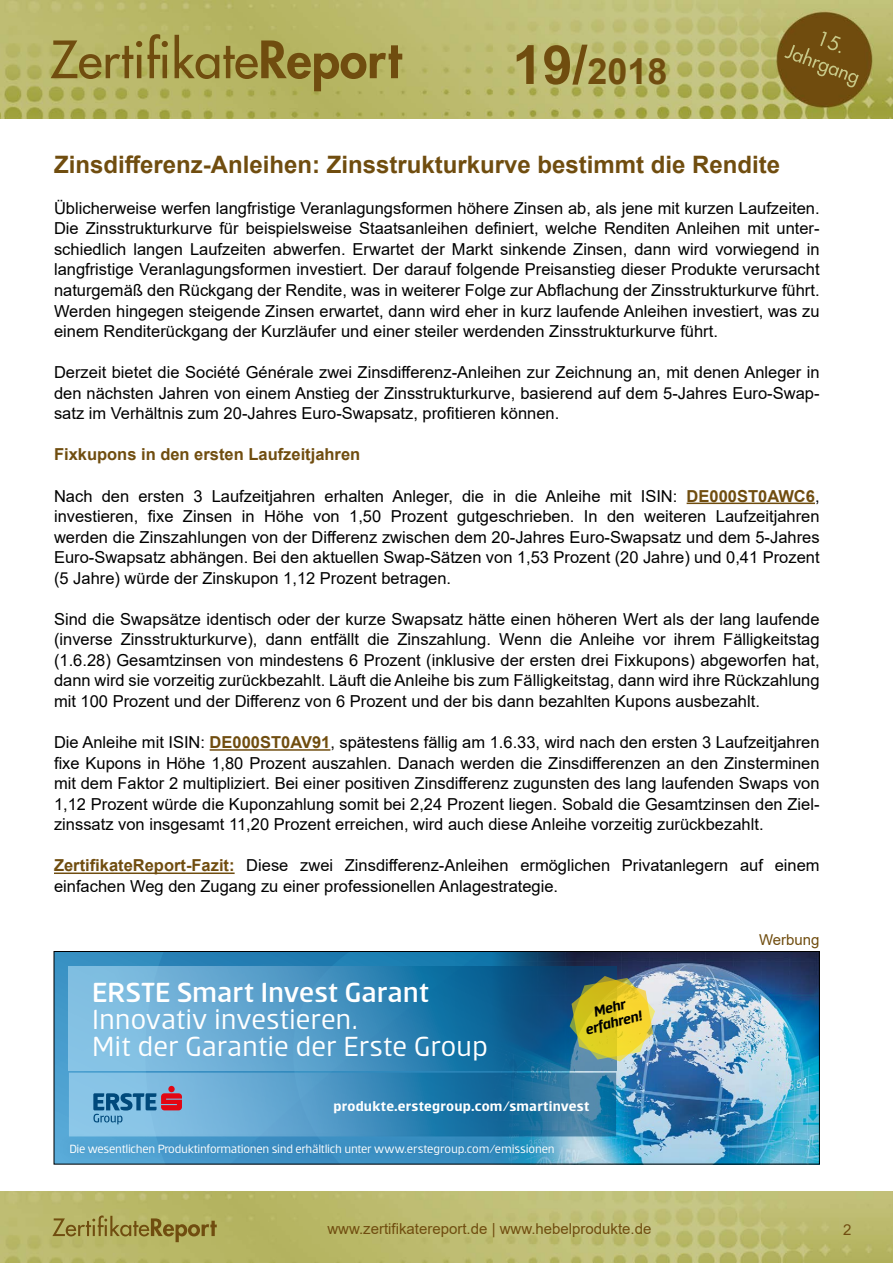
<style>
.page{position:relative;width:893px;height:1263px;background:#fff}
.page>*{position:absolute;margin:0;border:0;box-sizing:border-box;transform-origin:0 0}
.t1{font:700 36px "Arial";color:#704d0f}
.t2{font:30px/27px "Erste";color:#fff}
.t3{font:500 30px "Erste";color:#fff}
.t4{font:700 24px "Arial";color:#704d0f}
.t5{font:16.5px/20.5px "Arial";color:#000;text-align:justify}
.t6{font:700 16.5px "Arial";color:#704d0f}
.t7{font:italic 700 15.3px/15.3px "Erste";color:#000;text-align:center}
.t8{font:15px "Arial";color:#704d0f}
.t9{font:700 15px "Erste";letter-spacing:.015em;color:#fff}
.t10{font:12.9px "Erste";letter-spacing:-.02em;color:#fff}
.s1{font-size:54px}
.s2{font-weight:700;color:#704d0f}
</style>
<div class="page">
<img style="left:0;top:1192px;width:893px;height:71px">
<img style="left:0;top:0;width:893px;height:119px">
<hr style="left:687px;top:503px;width:128px;height:1px;background:#704d0f">
<hr style="left:210px;top:749px;width:120px;height:2px;background:#704d0f">
<hr style="left:54px;top:872px;width:181px;height:2px;background:#704d0f">
<svg style="left:56px;top:953px;width:89px;height:209px;background:#469bca"></svg>
<svg style="left:145px;top:953px;width:310px;height:120px;background:#2782b5"></svg>
<img style="left:455px;top:953px;width:363px;height:209px">
<svg style="left:69px;top:966px;width:547px;height:104px;background:#468fbb"></svg>
<svg style="left:69px;top:1073px;width:547px;height:63px;background:#4b91bc"></svg>
<img style="left:570px;top:976px;width:85px;height:85px">
<div style="left:57px;top:1131px;width:510px;height:33px;background:#00497b;opacity:.45"></div>
<div style="left:54px;top:951px;width:766px;height:213px;border:1px solid #000"></div>
<h1 class="t1" style="left:512px;top:46px;width:157px"><span class="s1">19/</span>2018</h1>
<h3 class="t4" style="left:54px;top:147px;width:728px">Zinsdifferenz-Anleihen: Zinsstrukturkurve bestimmt die Rendite</h3>
<p class="t5" style="left:54px;top:198px;width:767px">Üblicherweise werfen langfristige Veranlagungsformen höhere Zinsen ab, als jene mit kurzen Laufzeiten.<br>Die Zinsstrukturkurve für beispielsweise Staatsanleihen definiert, welche Renditen Anleihen mit unter&shy;schiedlich langen Laufzeiten abwerfen. Erwartet der Markt sinkende Zinsen, dann wird vorwiegend in langfristige Veranlagungsformen investiert. Der darauf folgende Preisanstieg dieser Produkte verursacht naturgemäß den Rückgang der Rendite, was in weiterer Folge zur Abflachung der Zinsstrukturkurve führt.<br>Werden hingegen steigende Zinsen erwartet, dann wird eher in kurz laufende Anleihen investiert, was zu einem Renditerückgang der Kurzläufer und einer steiler werdenden Zinsstrukturkurve führt.</p>
<p class="t5" style="left:54px;top:362px;width:767px">Derzeit bietet die Société Générale zwei Zinsdifferenz-Anleihen zur Zeichnung an, mit denen Anleger in den nächsten Jahren von einem Anstieg der Zinsstrukturkurve, basierend auf dem 5-Jahres Euro-Swap&shy;satz im Verhältnis zum 20-Jahres Euro-Swapsatz, profitieren können.</p>
<p class="t6" style="left:54px;top:443px;width:308px">Fixkupons in den ersten Laufzeitjahren</p>
<p class="t5" style="left:54px;top:485px;width:767px">Nach den ersten 3 Laufzeitjahren erhalten Anleger, die in die Anleihe mit ISIN: <span class="s2">DE000ST0AWC6</span>, investieren, fixe Zinsen in Höhe von 1,50 Prozent gutgeschrieben. In den weiteren Laufzeitjahren werden die Zinszahlungen von der Differenz zwischen dem 20-Jahres Euro-Swapsatz und dem 5-Jahres Euro-Swapsatz abhängen. Bei den aktuellen Swap-Sätzen von 1,53 Prozent (20 Jahre) und 0,41 Prozent (5 Jahre) würde der Zinskupon 1,12 Prozent betragen.</p>
<p class="t5" style="left:54px;top:609px;width:767px">Sind die Swapsätze identisch oder der kurze Swapsatz hätte einen höheren Wert als der lang laufende (inverse Zinsstrukturkurve), dann entfällt die Zinszahlung. Wenn die Anleihe vor ihrem Fälligkeitstag (1.6.28) Gesamtzinsen von mindestens 6 Prozent (inklusive der ersten drei Fixkupons) abgeworfen hat, dann wird sie vorzeitig zurückbezahlt. Läuft die Anleihe bis zum Fälligkeitstag, dann wird ihre Rückzahlung mit 100 Prozent und der Differenz von 6 Prozent und der bis dann bezahlten Kupons ausbezahlt.</p>
<p class="t5" style="left:54px;top:732px;width:767px">Die Anleihe mit ISIN: <span class="s2">DE000ST0AV91</span>, spätestens fällig am 1.6.33, wird nach den ersten 3 Laufzeitjahren fixe Kupons in Höhe 1,80 Prozent auszahlen. Danach werden die Zinsdifferenzen an den Zinsterminen mit dem Faktor 2 multipliziert. Bei einer positiven Zinsdifferenz zugunsten des lang laufenden Swaps von 1,12 Prozent würde die Kuponzahlung somit bei 2,24 Prozent liegen. Sobald die Gesamtzinsen den Ziel&shy;zinssatz von insgesamt 11,20 Prozent erreichen, wird auch diese Anleihe vorzeitig zurückbezahlt.</p>
<p class="t5" style="left:54px;top:855px;width:767px"><span class="s2">ZertifikateReport-Fazit:</span> Diese zwei Zinsdifferenz-Anleihen ermöglichen Privatanlegern auf einem einfachen Weg den Zugang zu einer professionellen Anlagestrategie.</p>
<h2 class="t3" style="left:92px;top:977px;width:338px">ERSTE Smart Invest Garant</h2>
<h2 class="t2" style="left:92px;top:1005px;width:397px">Innovativ investieren.<br>Mit der Garantie der Erste Group</h2>
<p class="t7" style="left:579px;top:1007px;width:60px;rotate:-15deg">Mehr erfahren!</p>
<p class="t9" style="left:333px;top:1098px;width:257px">produkte.erstegroup.com/smartinvest</p>
<p class="t10" style="left:69px;top:1142px;width:487px">Die wesentlichen Produktinformationen sind erhältlich unter www.erstegroup.com/emissionen</p>
<p class="t8" style="left:759px;top:930px;width:62px">Werbung</p>
<p class="t8" style="left:327px;top:1218px;width:326px">www.zertifikatereport.de | www.hebelprodukte.de</p>
<p class="t8" style="left:843px;top:1219px;width:10px">2</p>
</div>
